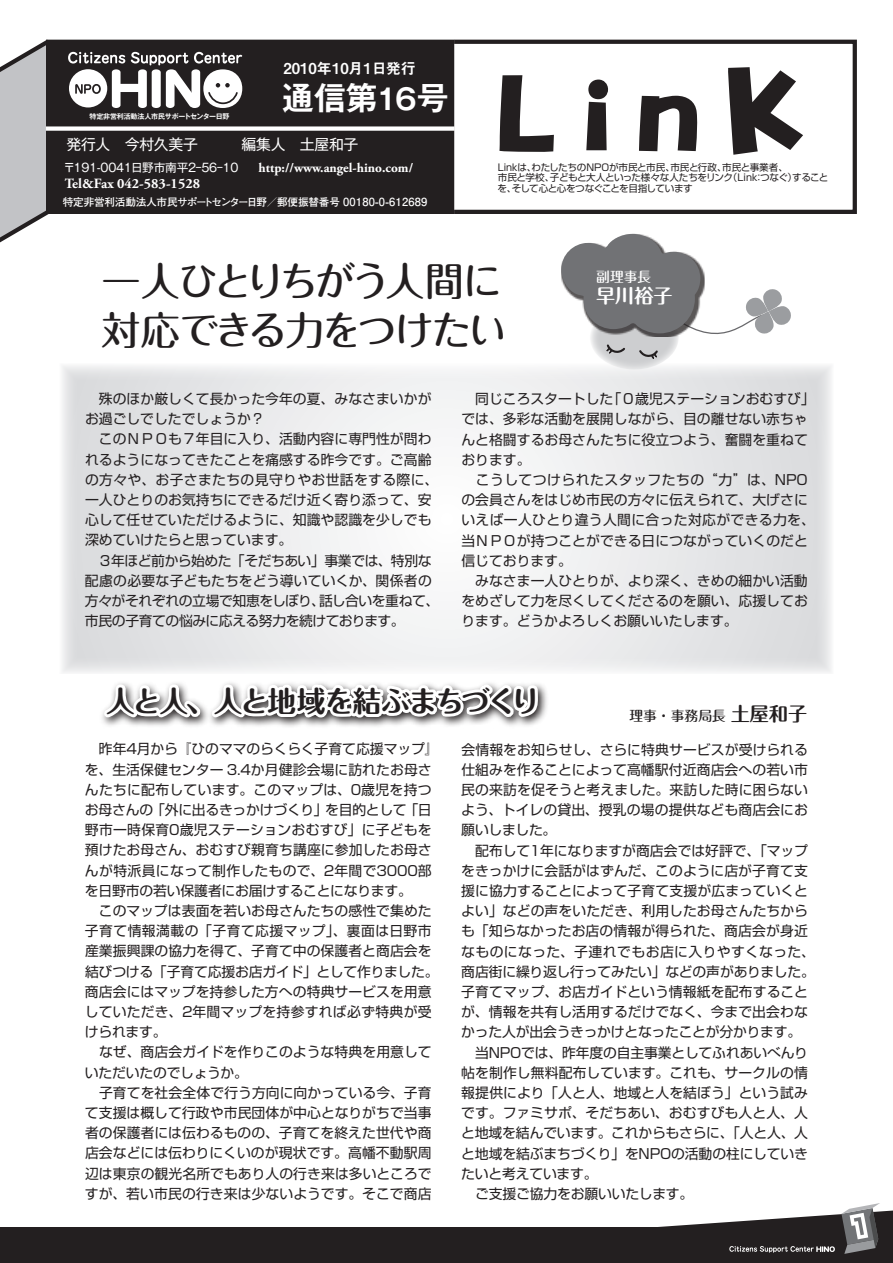
<style>
.page{position:relative;width:893px;height:1263px;background:#fff}
.page>*{position:absolute;margin:0;border:0;box-sizing:border-box;transform-origin:0 0}
.t1{font:500 39.3px/48.9px "Maru Fo Pro";letter-spacing:-.07em;color:#231f20}
.t2{font:700 31.95px "Gothic MB101 Pro De";color:#fff}
.t3{font:700 28.65px "Maru Fo Pro";letter-spacing:-.05em;color:#231f20}
.t4{font:700 19.2px "Maru Fo Pro";color:#fff}
.t5{font:15.15px "Midashi Go Pro MB31";color:#fff}
.t6{font:14.85px "Gothic MB101 Pro";letter-spacing:-.02em;color:#fff}
.t7{font:700 14.1px "Adobe Garamond Pro";color:#fff}
.t8{font:13.8px/20.2px "Shin Go Pro";letter-spacing:.005em;color:#231f20}
.t9{font:500 13.8px "Maru Fo Pro";color:#231f20}
.t10{font:500 13.8px "Maru Fo Pro";color:#fff}
.t11{font:700 13.35px "Adobe Garamond Pro";color:#fff}
.t12{font:11.7px "Gothic MB101 Pro";letter-spacing:-.02em;color:#fff}
.t13{font:700 10.65px "Futo Go B101 Pro";letter-spacing:-.02em;color:#fff}
.t14{font:9.6px/10.6px "Shin Go Pro";letter-spacing:-.035em;color:#231f20}
.t15{font:700 7.05px "Gothic MB101 Pro De";letter-spacing:-.02em;color:#fff}
.s1{font-size:28.5px}
.s2{font-size:11.1px}
.s3{font-weight:700;font-size:19.2px}
</style>
<div class="page">
<div style="left:452px;top:40px;width:405px;height:174px;background:#fff;border:4px solid #231f20"></div>
<svg style="left:0;top:39px;width:52px;height:204px"></svg>
<div style="left:48px;top:42px;width:404px;height:170px;background:#231f20"></div>
<div style="left:46px;top:40px;width:408px;height:174px;border:4px solid #231f20"></div>
<div style="left:46px;top:126px;width:409px;height:5px;background:#fff"></div>
<svg style="left:499px;top:75px;width:55px;height:77px"></svg>
<div style="left:588px;top:80px;width:20px;height:19px;background:#231f20;border-radius:50%"></div>
<svg style="left:639px;top:96px;width:58px;height:55px"></svg>
<svg style="left:586px;top:102px;width:21px;height:48px"></svg>
<svg style="left:728px;top:67px;width:75px;height:88px"></svg>
<svg style="left:68px;top:52px;width:174px;height:56px"></svg>
<div style="left:0;top:1227px;width:893px;height:36px;background:#231f20"></div>
<svg style="left:658px;top:1203px;width:235px;height:51px"></svg>
<div style="left:60px;top:363px;width:773px;height:311px;background:linear-gradient(to bottom,#e7e8ea,#e5e6e8)"></div>
<svg style="left:590px;top:305px;width:89px;height:64px"></svg>
<svg style="left:106px;top:687px;width:441px;height:40px"></svg>
<svg style="left:99px;top:397px;width:444px;height:327px"></svg>
<svg style="left:561px;top:234px;width:230px;height:126px"></svg>
<p class="t15" style="left:90px;top:111px;width:141px">特定非営利活動法人市民サポートセンター日野</p>
<p class="t5" style="left:283px;top:56px;width:134px">2010年10月１日発行</p>
<h2 class="t2" style="left:282px;top:71px;width:168px">通信第<span class="s1">16</span>号</h2>
<p class="t6" style="left:66px;top:132px;width:293px">発行人　今村久美子　　　編集人　土屋和子</p>
<p class="t12" style="left:64px;top:158px;width:176px">〒191-0041日野市南平2－56－10</p>
<p class="t7" style="left:65px;top:176px;width:137px">Tel&amp;Fax 042-583-1528</p>
<p class="t11" style="left:259px;top:160px;width:156px">http://www.angel-hino.com/</p>
<p class="t13" style="left:63px;top:193px;width:366px">特定非営利活動法人市民サポートセンター日野／郵便振替番号 <span class="s2">00180-0-612689</span></p>
<p class="t14" style="left:497px;top:161px;width:332px">Linkは、わたしたちのNPOが市民と市民、市民と行政、市民と事業者、<br>市民と学校、子どもと大人といった様々な人たちをリンク（Link：つなぐ）することを、そして心と心をつなぐことを目指しています</p>
<h1 class="t1" style="left:101px;top:252px;width:407px">一人ひとりちがう人間に対応できる力をつけたい</h1>
<p class="t10" style="left:596px;top:265px;width:57px">副理事長</p>
<h3 class="t4" style="left:596px;top:280px;width:78px">早川裕子</h3>
<p class="t8" style="left:85px;top:387px;width:356px">　殊のほか厳しくて長かった今年の夏、みなさまいかがお過ごしでしたでしょうか？<br>　このＮＰＯも７年目に入り、活動内容に専門性が問われるようになってきたことを痛感する昨今です。ご高齢の方々や、お子さまたちの見守りやお世話をする際に、一人ひとりのお気持ちにできるだけ近く寄り添って、安心して任せていただけるように、知識や認識を少しでも深めていけたらと思っています。<br>　３年ほど前から始めた「そだちあい」事業では、特別な配慮の必要な子どもたちをどう導いていくか、関係者の方々がそれぞれの立場で知恵をしぼり、話し合いを重ねて、市民の子育ての悩みに応える努力を続けております。</p>
<p class="t8" style="left:461px;top:387px;width:355px">　同じころスタートした「０歳児ステーションおむすび」では、多彩な活動を展開しながら、目の離せない赤ちゃんと格闘するお母さんたちに役立つよう、奮闘を重ねております。<br>　こうしてつけられたスタッフたちの“力”は、NPOの会員さんをはじめ市民の方々に伝えられて、大げさにいえば一人ひとり違う人間に合った対応ができる力を、当ＮＰＯが持つことができる日につながっていくのだと信じております。<br>　みなさま一人ひとりが、より深く、きめの細かい活動をめざして力を尽くしてくださるのを願い、応援しております。どうかよろしくお願いいたします。</p>
<h3 class="t3" style="left:106px;top:678px;width:435px">人と人、人と地域を結ぶまちづくり</h3>
<p class="t9" style="left:629px;top:704px;width:179px">理事・事務局長 <span class="s3">土屋和子</span></p>
<p class="t8" style="left:85px;top:737px;width:355px">　昨年4月から『ひのママのらくらく子育て応援マップ』を、生活保健センター 3.4か月健診会場に訪れたお母さんたちに配布しています。このマップは、0歳児を持つお母さんの「外に出るきっかけづくり」を目的として「日野市一時保育0歳児ステーションおむすび」に子どもを預けたお母さん、おむすび親育ち講座に参加したお母さんが特派員になって制作したもので、2年間で3000部を日野市の若い保護者にお届けすることになります。<br>　このマップは表面を若いお母さんたちの感性で集めた子育て情報満載の「子育て応援マップ」、裏面は日野市産業振興課の協力を得て、子育て中の保護者と商店会を結びつける「子育て応援お店ガイド」として作りました。商店会にはマップを持参した方への特典サービスを用意していただき、2年間マップを持参すれば必ず特典が受けられます。<br>　なぜ、商店会ガイドを作りこのような特典を用意していただいたのでしょうか。<br>　子育てを社会全体で行う方向に向かっている今、子育て支援は概して行政や市民団体が中心となりがちで当事者の保護者には伝わるものの、子育てを終えた世代や商店会などには伝わりにくいのが現状です。高幡不動駅周辺は東京の観光名所でもあり人の行き来は多いところですが、若い市民の行き来は少ないようです。そこで商店</p>
<p class="t8" style="left:461px;top:737px;width:355px">会情報をお知らせし、さらに特典サービスが受けられる仕組みを作ることによって高幡駅付近商店会への若い市民の来訪を促そうと考えました。来訪した時に困らないよう、トイレの貸出、授乳の場の提供なども商店会にお願いしました。<br>　配布して1年になりますが商店会では好評で、「マップをきっかけに会話がはずんだ、このように店が子育て支援に協力することによって子育て支援が広まっていくとよい」などの声をいただき、利用したお母さんたちからも「知らなかったお店の情報が得られた、商店会が身近なものになった、子連れでもお店に入りやすくなった、商店街に繰り返し行ってみたい」などの声がありました。子育てマップ、お店ガイドという情報紙を配布することが、情報を共有し活用するだけでなく、今まで出会わなかった人が出会うきっかけとなったことが分かります。　当NPOでは、昨年度の自主事業としてふれあいべんり帖を制作し無料配布しています。これも、サークルの情報提供により「人と人、地域と人を結ぼう」という試みです。ファミサポ、そだちあい、おむすびも人と人、人と地域を結んでいます。これからもさらに、「人と人、人と地域を結ぶまちづくり」をNPOの活動の柱にしていきたいと考えています。<br>　ご支援ご協力をお願いいたします。</p>
</div>
